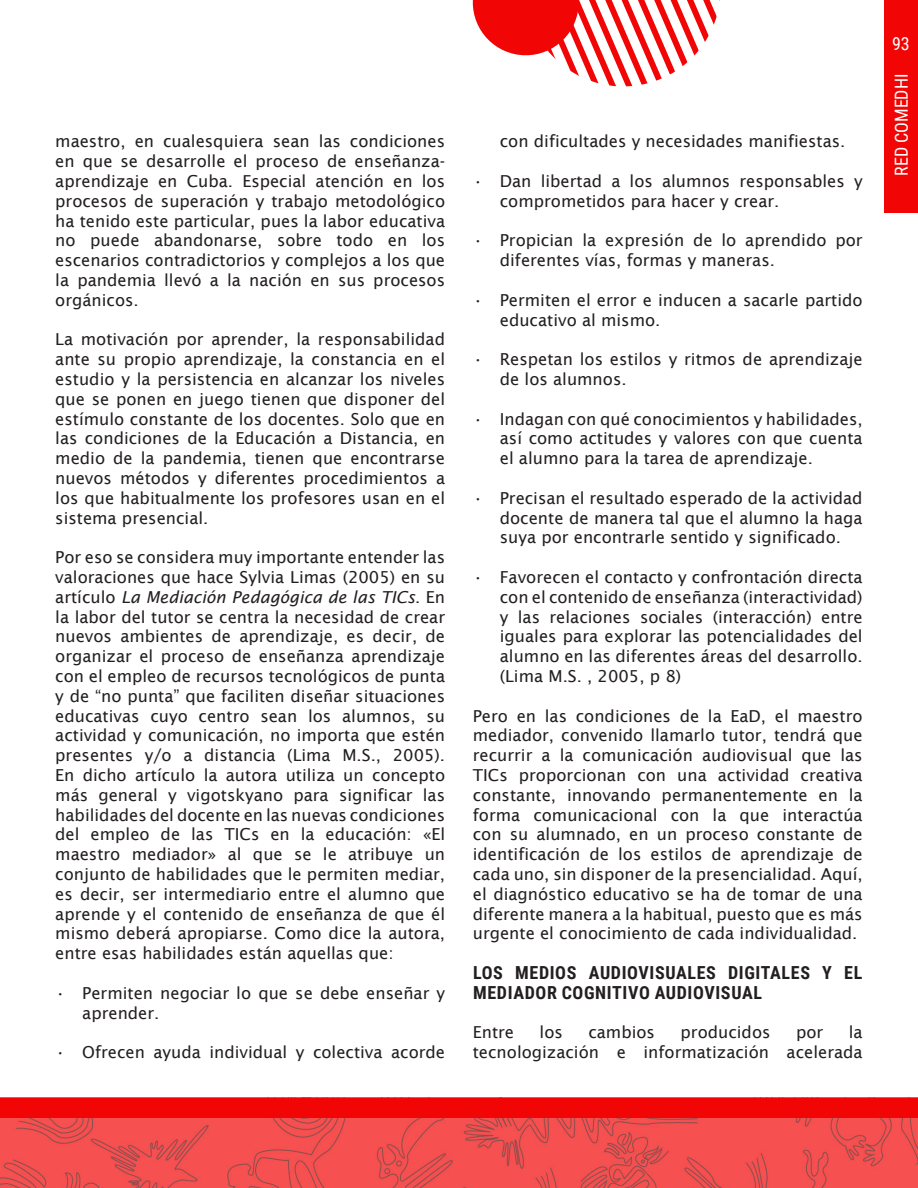
<style>
.page{position:relative;width:918px;height:1188px;background:#fff}
.page>*{position:absolute;margin:0;border:0;box-sizing:border-box;transform-origin:0 0}
.Textos_11_pt__justif{font:700 18px/19.8px "Roboto Condensed";letter-spacing:.035em;color:#231f20}
.t1{font:18px "Roboto Condensed";color:#fff}
.Textos_11_pt__justif-2{font:16.5px/19.8px "Lucida Sans";color:#231f20;text-align:justify}
.s1{font-style:italic}
</style>
<div class="page">
<svg style="left:472px;top:0;width:248px;height:87px"></svg>
<img style="left:0;top:1118px;width:918px;height:70px">
<div style="left:0;top:1098px;width:918px;height:20px;background:#f10505"></div>
<div style="left:884px;top:0;width:34px;height:213px;background:#f10505"></div>
<p class="Textos_11_pt__justif-2" style="left:55px;top:132px;width:391px">maestro, en cualesquiera sean las condiciones en que se desarrolle el proceso de enseñanza&shy;aprendizaje en Cuba. Especial atención en los procesos de superación y trabajo metodológico ha tenido este particular, pues la labor educativa no puede abandonarse, sobre todo en los escenarios contradictorios y complejos a los que la pandemia llevó a la nación en sus procesos orgánicos.</p>
<p class="Textos_11_pt__justif-2" style="left:55px;top:330px;width:391px">La motivación por aprender, la responsabilidad ante su propio aprendizaje, la constancia en el estudio y la persistencia en alcanzar los niveles que se ponen en juego tienen que disponer del estímulo constante de los docentes. Solo que en las condiciones de la Educación a Distancia, en medio de la pandemia, tienen que encontrarse nuevos métodos y diferentes procedimientos a los que habitualmente los profesores usan en el sistema presencial.</p>
<p class="Textos_11_pt__justif-2" style="left:55px;top:547px;width:391px">Por eso se considera muy importante entender las valoraciones que hace Sylvia Limas (2005) en su artículo <span class="s1">La Mediación Pedagógica de las TICs</span>. En la labor del tutor se centra la necesidad de crear nuevos ambientes de aprendizaje, es decir, de organizar el proceso de enseñanza aprendizaje con el empleo de recursos tecnológicos de punta y de “no punta” que faciliten diseñar situaciones educativas cuyo centro sean los alumnos, su actividad y comunicación, no importa que estén presentes y/o a distancia (Lima M.S., 2005).<br>En dicho artículo la autora utiliza un concepto más general y vigotskyano para significar las habilidades del docente en las nuevas condiciones del empleo de las TICs en la educación: «El maestro mediador» al que se le atribuye un conjunto de habilidades que le permiten mediar, es decir, ser intermediario entre el alumno que aprende y el contenido de enseñanza de que él mismo deberá apropiarse. Como dice la autora, entre esas habilidades están aquellas que:</p>
<p class="Textos_11_pt__justif-2" style="left:82px;top:983px;width:364px;text-indent:-27px">• Permiten negociar lo que se debe enseñar y aprender.</p>
<p class="Textos_11_pt__justif-2" style="left:55px;top:1042px;width:391px">• Ofrecen ayuda individual y colectiva acorde</p>
<p class="Textos_11_pt__justif-2" style="left:500px;top:132px;width:347px">con dificultades y necesidades manifiestas.</p>
<p class="Textos_11_pt__justif-2" style="left:500px;top:171px;width:364px;text-indent:-27px">• Dan libertad a los alumnos responsables y comprometidos para hacer y crear.</p>
<p class="Textos_11_pt__justif-2" style="left:500px;top:231px;width:364px;text-indent:-27px">• Propician la expresión de lo aprendido por diferentes vías, formas y maneras.</p>
<p class="Textos_11_pt__justif-2" style="left:500px;top:290px;width:364px;text-indent:-27px">• Permiten el error e inducen a sacarle partido educativo al mismo.</p>
<p class="Textos_11_pt__justif-2" style="left:500px;top:349px;width:364px;text-indent:-27px">• Respetan los estilos y ritmos de aprendizaje de los alumnos.</p>
<p class="Textos_11_pt__justif-2" style="left:500px;top:409px;width:364px;text-indent:-27px">• Indagan con qué conocimientos y habilidades, así como actitudes y valores con que cuenta el alumno para la tarea de aprendizaje.</p>
<p class="Textos_11_pt__justif-2" style="left:500px;top:488px;width:364px;text-indent:-27px">• Precisan el resultado esperado de la actividad docente de manera tal que el alumno la haga suya por encontrarle sentido y significado.</p>
<p class="Textos_11_pt__justif-2" style="left:500px;top:567px;width:364px;text-indent:-27px">• Favorecen el contacto y confrontación directa con el contenido de enseñanza (interactividad) y las relaciones sociales (interacción) entre iguales para explorar las potencialidades del alumno en las diferentes áreas del desarrollo. (Lima M.S. , 2005, p 8)</p>
<p class="Textos_11_pt__justif-2" style="left:473px;top:706px;width:391px">Pero en las condiciones de la EaD, el maestro mediador, convenido llamarlo tutor, tendrá que recurrir a la comunicación audiovisual que las TICs proporcionan con una actividad creativa constante, innovando permanentemente en la forma comunicacional con la que interactúa con su alumnado, en un proceso constante de identificación de los estilos de aprendizaje de cada uno, sin disponer de la presencialidad. Aquí, el diagnóstico educativo se ha de tomar de una diferente manera a la habitual, puesto que es más urgente el conocimiento de cada individualidad.</p>
<p class="Textos_11_pt__justif" style="left:473px;top:962px;width:391px">LOS MEDIOS AUDIOVISUALES DIGITALES Y EL<br>MEDIADOR COGNITIVO AUDIOVISUAL</p>
<p class="Textos_11_pt__justif-2" style="left:473px;top:1023px;width:43px">Entre</p>
<p class="Textos_11_pt__justif-2" style="left:540px;top:1023px;width:25px">los</p>
<p class="Textos_11_pt__justif-2" style="left:588px;top:1023px;width:68px">cambios</p>
<p class="Textos_11_pt__justif-2" style="left:681px;top:1023px;width:92px">producidos</p>
<p class="Textos_11_pt__justif-2" style="left:796px;top:1023px;width:29px">por</p>
<p class="Textos_11_pt__justif-2" style="left:473px;top:1023px;width:391px;text-align:right">la<br>tecnologización e informatización acelerada</p>
<p class="t1" style="left:892px;top:31px;width:19px">93</p>
<p class="t1" style="left:889px;top:176px;width:104px;rotate:-90deg">RED COMEDHI</p>
</div>
